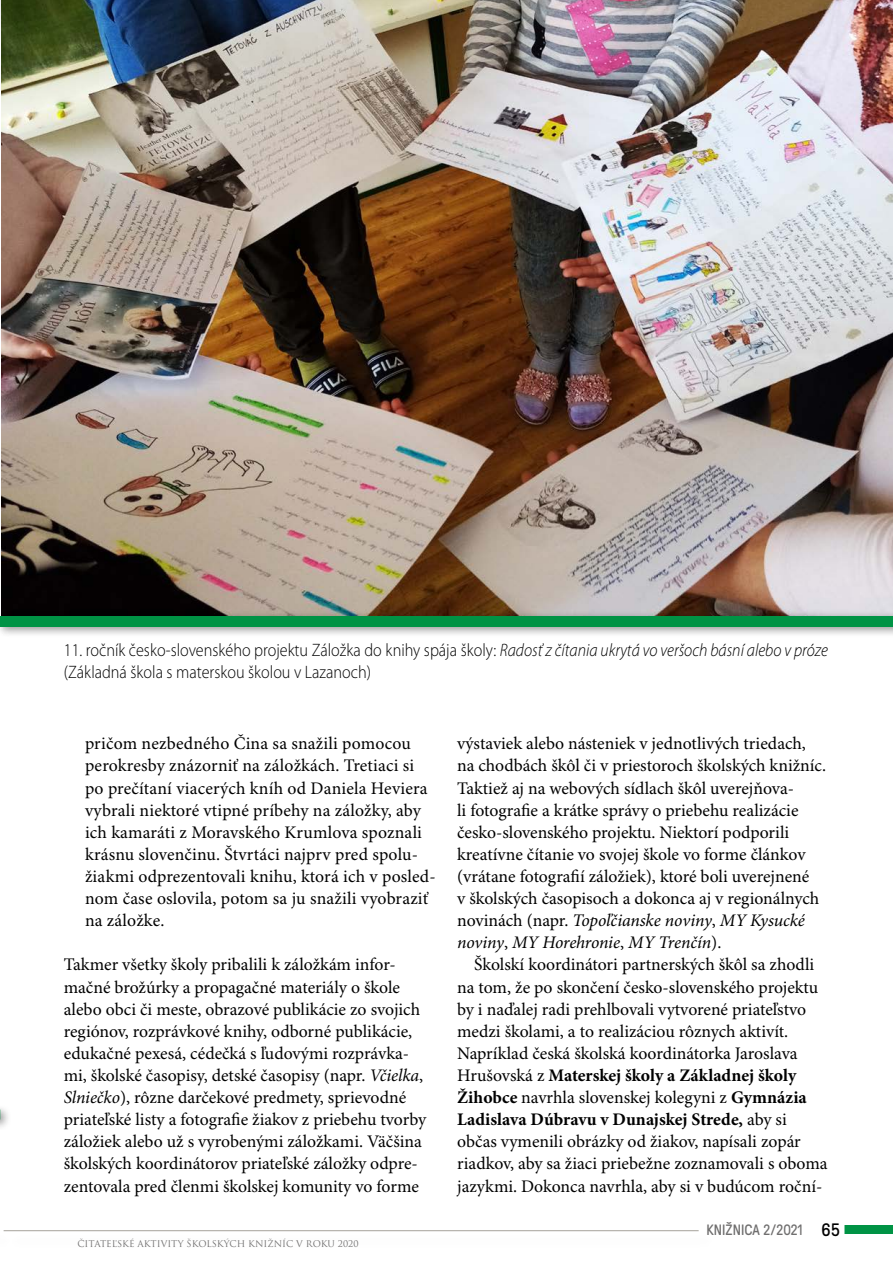
<style>
.page{position:relative;width:893px;height:1263px;background:#fff}
.page>*{position:absolute;margin:0;border:0;box-sizing:border-box;transform-origin:0 0}
.t1{font:300 18px/21.6px "Myriad Pro";color:#000;scale:.9 1}
.t2{font:17.7px/22px "Minion Pro";color:#000}
.t3{font:15px "GT Pressura";color:#706f6f}
.t4{font:9px "Trajan Pro";color:#706f6f}
.s1{font-style:italic}
.s2{font-weight:700}
.s3{font-size:18px;color:#000}
</style>
<div class="page">
<hr style="left:0;top:0;width:2px;height:44px;background:#e3e3e3">
<div style="left:844px;top:1225px;width:49px;height:9px;background:#009345"></div>
<hr style="left:4px;top:1230px;width:695px;height:1px;background:#a5a29a">
<img style="left:1px;top:0;width:892px;height:610px">
<div style="left:0;top:1104px;width:11px;height:27px;background:#000;opacity:.4"></div>
<div style="left:0;top:610px;width:893px;height:28px;background:#000;opacity:.4"></div>
<div style="left:0;top:616px;width:893px;height:10px;background:#009345"></div>
<p class="t1" style="left:64px;top:640px;width:850px">11. ročník česko-slovenského projektu Záložka do knihy spája školy: <span class="s1">Radosť z čítania ukrytá vo veršoch básní alebo v próze </span>(Základná škola s materskou školou v Lazanoch)</p>
<p class="t2" style="left:85px;top:733px;width:352px">pričom nezbedného Čina sa snažili pomocou perokresby znázorniť na záložkách. Tretiaci si po prečítaní viacerých kníh od Daniela Heviera vybrali niektoré vtipné príbehy na záložky, aby ich kamaráti z Moravského Krumlova spoznali krásnu slovenčinu. Štvrtáci najprv pred spolu&shy;žiakmi odprezentovali knihu, ktorá ich v posled&shy;nom čase oslovila, potom sa ju snažili vyobraziť na záložke.</p>
<p class="t2" style="left:64px;top:954px;width:364px">Takmer všetky školy pribalili k záložkám infor&shy;mačné brožúrky a propagačné materiály o škole alebo obci či meste, obrazové publikácie zo svojich regiónov, rozprávkové knihy, odborné publikácie, edukačné pexesá, cédečká s ľudovými rozprávka&shy;mi, školské časopisy, detské časopisy (napr. <span class="s1">Včielka</span>, <span class="s1">Slniečko</span>), rôzne darčekové predmety, sprievodné priateľské listy a fotografie žiakov z priebehu tvorby záložiek alebo už s vyrobenými záložkami. Väčšina školských koordinátorov priateľské záložky odpre&shy;zentovala pred členmi školskej komunity vo forme</p>
<p class="t4" style="left:77px;top:1238px;width:283px">ČITATEĽSKÉ AKTIVITY ŠKOLSKÝCH KNIŽNÍC V ROKU 2020</p>
<p class="t2" style="left:457px;top:733px;width:370px">výstaviek alebo násteniek v jednotlivých triedach, na chodbách škôl či v priestoroch školských knižníc.<br>Taktiež aj na webových sídlach škôl uverejňova-<br>li fotografie a krátke správy o priebehu realizácie česko-slovenského projektu. Niektorí podporili kreatívne čítanie vo svojej škole vo forme článkov (vrátane fotografií záložiek), ktoré boli uverejnené<br>v školských časopisoch a dokonca aj v regionálnych novinách (napr. <span class="s1">Topoľčianske noviny</span>, <span class="s1">MY Kysucké noviny</span>, <span class="s1">MY Horehronie</span>, <span class="s1">MY Trenčín</span>).</p>
<p class="t2" style="left:457px;top:954px;width:372px;text-indent:17px">Školskí koordinátori partnerských škôl sa zhodli na tom, že po skončení česko-slovenského projektu by i naďalej radi prehlbovali vytvorené priateľstvo medzi školami, a to realizáciou rôznych aktivít.<br>Napríklad česká školská koordinátorka Jaroslava Hrušovská z <span class="s2">Materskej školy a Základnej školy Žihobce</span> navrhla slovenskej kolegyni z <span class="s2">Gymnázia Ladislava Dúbravu v Dunajskej Strede,</span> aby si občas vymenili obrázky od žiakov, napísali zopár riadkov, aby sa žiaci priebežne zoznamovali s oboma jazykmi. Dokonca navrhla, aby si v budúcom roční-</p>
<p class="t3" style="left:706px;top:1218px;width:135px">KNIŽNICA 2/2021 <span class="s3">65</span></p>
</div>
